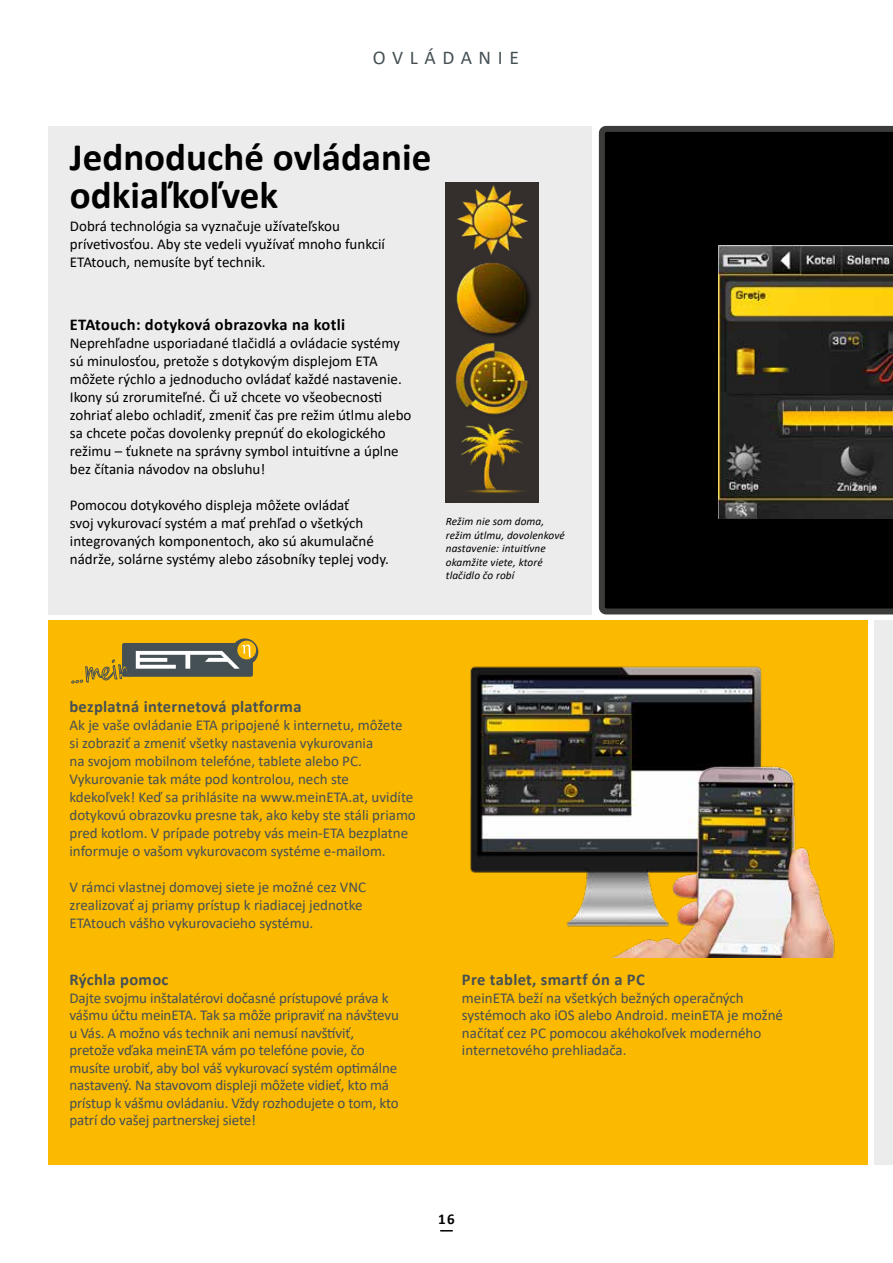
<style>
.page{position:relative;width:893px;height:1263px;background:#fff}
.page>*{position:absolute;margin:0;border:0;box-sizing:border-box;transform-origin:0 0}
.t1{font:700 39px/37.5px "Calibri";color:#000}
.t2{font:19.5px "Calibri";letter-spacing:.34em;color:#455055}
.t3{font:700 16.5px "Calibri";letter-spacing:.02em;color:#455055}
.t4{font:700 16.5px "Calibri";letter-spacing:.02em;color:#000}
.t5{font:15px/17.5px "Calibri";letter-spacing:-.01em;color:#455055}
.t6{font:15px/18px "Calibri";color:#000}
.t7{font:700 15px "Calibri";color:#000}
.t8{font:italic 11.25px/13.5px "Calibri";letter-spacing:.01em;color:#000}
</style>
<div class="page">
<div style="left:874px;top:620px;width:19px;height:545px;background:#ececec"></div>
<div style="left:48px;top:620px;width:820px;height:545px;background:#fbb900"></div>
<img style="left:470px;top:666px;width:365px;height:292px">
<div style="left:48px;top:126px;width:544px;height:488px;background:#ececec"></div>
<div style="left:122px;top:643px;width:131px;height:34px;background:#455055;border-radius:2px"></div>
<svg style="left:231px;top:638px;width:27px;height:27px"></svg>
<div style="left:237px;top:641px;width:19px;height:18px;background:#fbb900;border-radius:50%"></div>
<svg style="left:71px;top:644px;width:180px;height:39px"></svg>
<div style="left:599px;top:126px;width:294px;height:488px;background:#000"></div>
<img style="left:718px;top:245px;width:175px;height:273px">
<div style="left:446px;top:182px;width:93px;height:321px;background:#342f2d"></div>
<img style="left:457px;top:185px;width:71px;height:70px">
<img style="left:456px;top:262px;width:75px;height:75px">
<img style="left:455px;top:342px;width:73px;height:73px">
<img style="left:461px;top:423px;width:63px;height:70px">
<h2 class="t2" style="left:373px;top:44px;width:148px">OVLÁDANIE</h2>
<h1 class="t1" style="left:70px;top:138px;width:363px">Jednoduché ovládanie odkiaľkoľvek</h1>
<p class="t6" style="left:70px;top:217px;width:317px">Dobrá technológia sa vyznačuje užívateľskou prívetivosťou. Aby ste vedeli využívať mnoho funkcií<br>ETAtouch, nemusíte byť technik.</p>
<p class="t4" style="left:70px;top:313px;width:277px">ETAtouch: dotyková obrazovka na kotli</p>
<p class="t6" style="left:70px;top:334px;width:343px">Neprehľadne usporiadané tlačidlá a ovládacie systémy sú minulosťou, pretože s dotykovým displejom ETA môžete rýchlo a jednoducho ovládať každé nastavenie.<br>Ikony sú zrorumiteľné. Či už chcete vo všeobecnosti zohriať alebo ochladiť, zmeniť čas pre režim útlmu alebo sa chcete počas dovolenky prepnúť do ekologického režimu – ťuknete na správny symbol intuitívne a úplne bez čítania návodov na obsluhu!</p>
<p class="t6" style="left:70px;top:496px;width:321px">Pomocou dotykového displeja môžete ovládať<br>svoj vykurovací systém a mať prehľad o všetkých integrovaných komponentoch, ako sú akumulačné nádrže, solárne systémy alebo zásobníky teplej vody.</p>
<p class="t8" style="left:446px;top:514px;width:121px">Režim nie som doma, režim útlmu, dovolenkové nastavenie: intuitívne okamžite viete, ktoré tlačidlo čo robí</p>
<p class="t3" style="left:69px;top:694px;width:234px">bezplatná internetová platforma</p>
<p class="t5" style="left:69px;top:715px;width:348px;line-height:18px">Ak je vaše ovládanie ETA pripojené k internetu, môžete<br>si zobraziť a zmeniť všetky nastavenia vykurovania<br>na svojom mobilnom telefóne, tablete alebo PC.<br>Vykurovanie tak máte pod kontrolou, nech ste kdekoľvek! Keď sa prihlásite na www.meinETA.at, uvidíte dotykovú obrazovku presne tak, ako keby ste stáli priamo pred kotlom. V prípade potreby vás mein-ETA bezplatne informuje o vašom vykurovacom systéme e-mailom.</p>
<p class="t5" style="left:69px;top:877px;width:298px;line-height:18px">V rámci vlastnej domovej siete je možné cez VNC zrealizovať aj priamy prístup k riadiacej jednotke<br>ETAtouch vášho vykurovacieho systému.</p>
<p class="t3" style="left:69px;top:968px;width:100px">Rýchla pomoc</p>
<p class="t5" style="left:69px;top:988px;width:331px">Dajte svojmu inštalatérovi dočasné prístupové práva k vášmu účtu meinETA. Tak sa môže pripraviť na návštevu u Vás. A možno vás technik ani nemusí navštíviť, pretože vďaka meinETA vám po telefóne povie, čo musíte urobiť, aby bol váš vykurovací systém optimálne nastavený. Na stavovom displeji môžete vidieť, kto má prístup k vášmu ovládaniu. Vždy rozhodujete o tom, kto patrí do vašej partnerskej siete!</p>
<p class="t3" style="left:462px;top:968px;width:184px">Pre tablet, smartf ón a PC</p>
<p class="t5" style="left:462px;top:988px;width:323px">meinETA beží na všetkých bežných operačných systémoch ako iOS alebo Android. meinETA je možné načítať cez PC pomocou akéhokoľvek moderného internetového prehliadača.</p>
<p class="t7" style="left:438px;top:1208px;width:18px">16</p>
</div>
